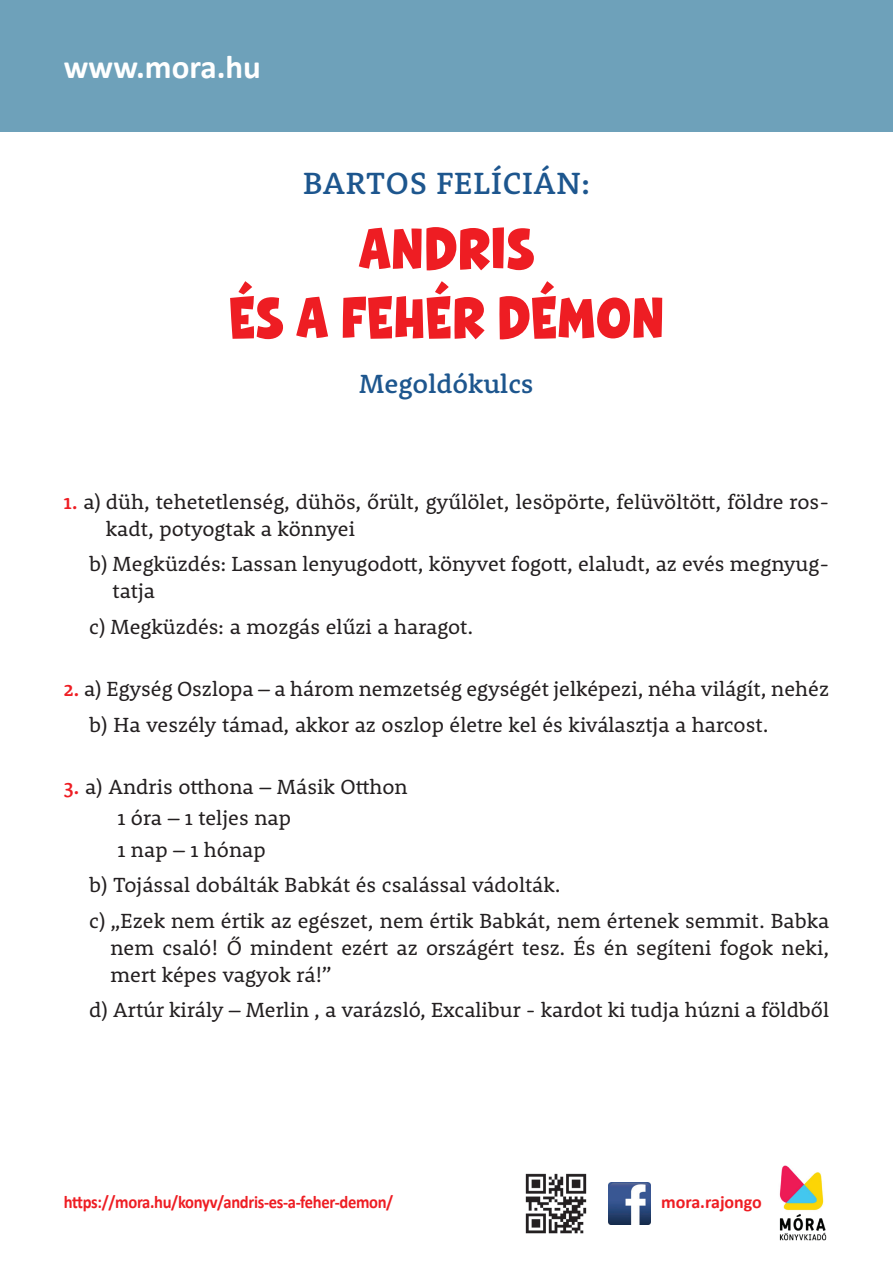
<style>
.page{position:relative;width:893px;height:1263px;background:#fff}
.page>*{position:absolute;margin:0;border:0;box-sizing:border-box;transform-origin:0 0}
.t1{font:75px/69px "House Holiday Sans";letter-spacing:.01em;color:#ee1d23;text-align:center}
.t2{font:700 33px "Calibri";color:#fff}
.t3{font:500 31.5px "Rooney";letter-spacing:.03em;color:#1d568e}
.t4{font:500 27px "Rooney";color:#1d568e}
.t5{font:21px/27px "Rooney";color:#231f20}
.t6{font:700 18px "Calibri";letter-spacing:-.02em;color:#ee1d23;scale:.92 1}
.t7{font:700 18px "Calibri";color:#ee1d23}
.s1{font-weight:500;color:#ee1d23}
</style>
<div class="page">
<div style="left:0;top:0;width:893px;height:132px;background:#6ea1ba"></div>
<img style="left:779px;top:1165px;width:48px;height:76px">
<img style="left:525px;top:1173px;width:62px;height:61px">
<img style="left:608px;top:1182px;width:43px;height:43px">
<h2 class="t2" style="left:64px;top:44px;width:199px">www.mora.hu</h2>
<h2 class="t2" style="left:64px;top:54px;width:199px">www.mora.hu</h2>
<h3 class="t3" style="left:303px;top:162px;width:289px">BARTOS FELÍCIÁN:</h3>
<h1 class="t1" style="left:229px;top:213px;width:436px">ANDRIS<br>ÉS A FEHÉR DÉMON</h1>
<p class="t4" style="left:359px;top:365px;width:176px">Megoldókulcs</p>
<p class="t5" style="left:106px;top:487px;width:725px;text-indent:-42px"><span class="s1">1.</span> a) düh, tehetetlenség, dühös, őrült, gyűlölet, lesöpörte, felüvöltött, földre ros&shy;kadt, potyogtak a könnyei</p>
<p class="t5" style="left:113px;top:550px;width:718px;text-indent:-23px">b) Megküzdés: Lassan lenyugodott, könyvet fogott, elaludt, az evés megnyug&shy;tatja</p>
<p class="t5" style="left:89px;top:612px;width:386px">c) Megküzdés: a mozgás elűzi a haragot.</p>
<p class="t5" style="left:89px;top:670px;width:741px;line-height:35.5px;text-indent:-26px"><span class="s1">2.</span> a) Egység Oszlopa – a három nemzetség egységét jelképezi, néha világít, nehéz b) Ha veszély támad, akkor az oszlop életre kel és kiválasztja a harcost.</p>
<p class="t5" style="left:118px;top:771px;width:292px;line-height:31.2px;text-indent:-54px"><span class="s1">3.</span> a) Andris otthona – Másik Otthon<br>1 óra – 1 teljes nap<br>1 nap – 1 hónap</p>
<p class="t5" style="left:89px;top:866px;width:741px;line-height:35.5px">b) Tojással dobálták Babkát és csalással vádolták.<br>c) „Ezek nem értik az egészet, nem értik Babkát, nem értenek semmit. Babka</p>
<p class="t5" style="left:110px;top:933px;width:720px">nem csaló! Ő mindent ezért az országért tesz. És én segíteni fogok neki, mert képes vagyok rá!”</p>
<p class="t5" style="left:89px;top:996px;width:741px">d) Artúr király – Merlin , a varázsló, Excalibur - kardot ki tudja húzni a földből</p>
<p class="t6" style="left:64px;top:1190px;width:360px">https://mora.hu/konyv/andris-es-a-feher-demon/</p>
<p class="t7" style="left:661px;top:1190px;width:102px">mora.rajongo</p>
</div>
